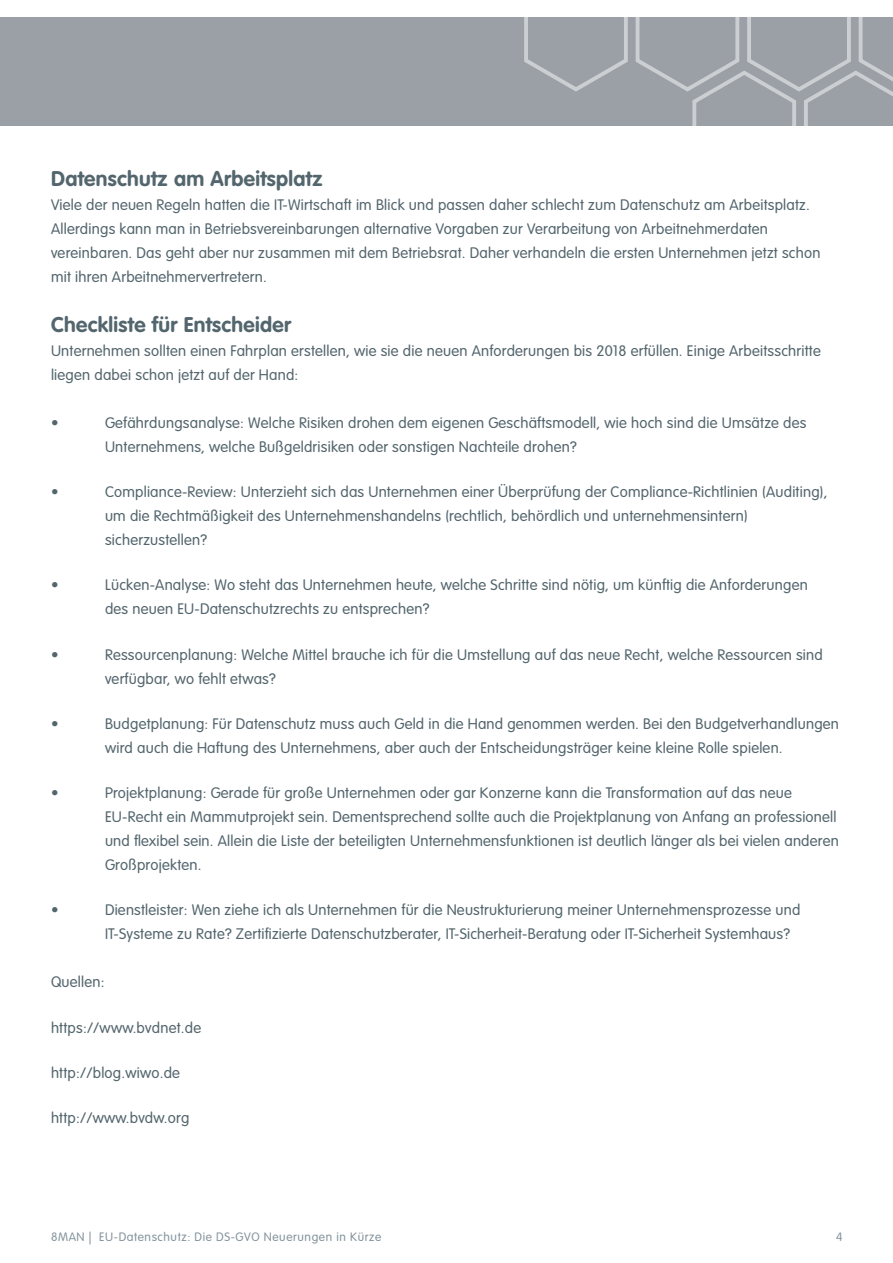
<style>
.page{position:relative;width:893px;height:1263px;background:#fff}
.page>*{position:absolute;margin:0;border:0;box-sizing:border-box;transform-origin:0 0}
.B1{font:700 21px "VAG Rounded Std";letter-spacing:.015em;color:#53656d}
.B1-2{font:300 15px/24px "VAG Rounded Std";letter-spacing:.015em;color:#53656d}
.t1{font:300 12px "VAG Rounded Std";letter-spacing:.05em;color:#83939c}
</style>
<div class="page">
<div style="left:0;top:17px;width:893px;height:108px;background:#9ba0a7"></div>
<svg style="left:522px;top:17px;width:371px;height:109px"></svg>
<p class="B1" style="left:51px;top:167px;width:273px">Datenschutz am Arbeitsplatz</p>
<p class="B1-2" style="left:51px;top:194px;width:771px">Viele der neuen Regeln hatten die IT-Wirtschaft im Blick und passen daher schlecht zum Datenschutz am Arbeitsplatz.<br>Allerdings kann man in Betriebsvereinbarungen alternative Vorgaben zur Verarbeitung von Arbeitnehmerdaten vereinbaren. Das geht aber nur zusammen mit dem Betriebsrat. Daher verhandeln die ersten Unternehmen jetzt schon mit ihren Arbeitnehmervertretern.</p>
<p class="B1" style="left:51px;top:312px;width:242px">Checkliste für Entscheider</p>
<p class="B1-2" style="left:51px;top:339px;width:771px">Unternehmen sollten einen Fahrplan erstellen, wie sie die neuen Anforderungen bis 2018 erfüllen. Einige Arbeitsschritte liegen dabei schon jetzt auf der Hand:</p>
<p class="B1-2" style="left:51px;top:411px;width:9px">•</p>
<p class="B1-2" style="left:105px;top:411px;width:703px">Gefährdungsanalyse: Welche Risiken drohen dem eigenen Geschäftsmodell, wie hoch sind die Umsätze des<br>Unternehmens, welche Bußgeldrisiken oder sonstigen Nachteile drohen?</p>
<p class="B1-2" style="left:51px;top:480px;width:9px">•</p>
<p class="B1-2" style="left:105px;top:480px;width:724px">Compliance-Review: Unterzieht sich das Unternehmen einer Überprüfung der Compliance-Richtlinien (Auditing), um die Rechtmäßigkeit des Unternehmenshandelns (rechtlich, behördlich und unternehmensintern) sicherzustellen?</p>
<p class="B1-2" style="left:51px;top:574px;width:9px">•</p>
<p class="B1-2" style="left:105px;top:574px;width:704px">Lücken-Analyse: Wo steht das Unternehmen heute, welche Schritte sind nötig, um künftig die Anforderungen des neuen EU-Datenschutzrechts zu entsprechen?</p>
<p class="B1-2" style="left:51px;top:643px;width:9px">•</p>
<p class="B1-2" style="left:105px;top:643px;width:719px">Ressourcenplanung: Welche Mittel brauche ich für die Umstellung auf das neue Recht, welche Ressourcen sind verfügbar, wo fehlt etwas?</p>
<p class="B1-2" style="left:51px;top:712px;width:9px">•</p>
<p class="B1-2" style="left:105px;top:712px;width:735px">Budgetplanung: Für Datenschutz muss auch Geld in die Hand genommen werden. Bei den Budgetverhandlungen wird auch die Haftung des Unternehmens, aber auch der Entscheidungsträger keine kleine Rolle spielen.</p>
<p class="B1-2" style="left:51px;top:781px;width:9px">•</p>
<p class="B1-2" style="left:105px;top:781px;width:735px">Projektplanung: Gerade für große Unternehmen oder gar Konzerne kann die Transformation auf das neue EU-Recht ein Mammutprojekt sein. Dementsprechend sollte auch die Projektplanung von Anfang an professionell und flexibel sein. Allein die Liste der beteiligten Unternehmensfunktionen ist deutlich länger als bei vielen anderen Großprojekten.</p>
<p class="B1-2" style="left:51px;top:899px;width:9px">•</p>
<p class="B1-2" style="left:105px;top:899px;width:697px">Dienstleister: Wen ziehe ich als Unternehmen für die Neustrukturierung meiner Unternehmensprozesse und<br>IT-Systeme zu Rate? Zertifizierte Datenschutzberater, IT-Sicherheit-Beratung oder IT-Sicherheit Systemhaus?</p>
<p class="B1-2" style="left:51px;top:971px;width:55px">Quellen:</p>
<p class="B1-2" style="left:51px;top:1016px;width:152px">https://www.bvdnet.de</p>
<p class="B1-2" style="left:51px;top:1061px;width:131px">http://blog.wiwo.de</p>
<p class="B1-2" style="left:51px;top:1106px;width:140px">http://www.bvdw.org</p>
<p class="t1" style="left:51px;top:1230px;width:332px">8MAN | EU-Datenschutz: Die DS-GVO Neuerungen in Kürze</p>
<p class="t1" style="left:836px;top:1230px;width:8px">4</p>
</div>
